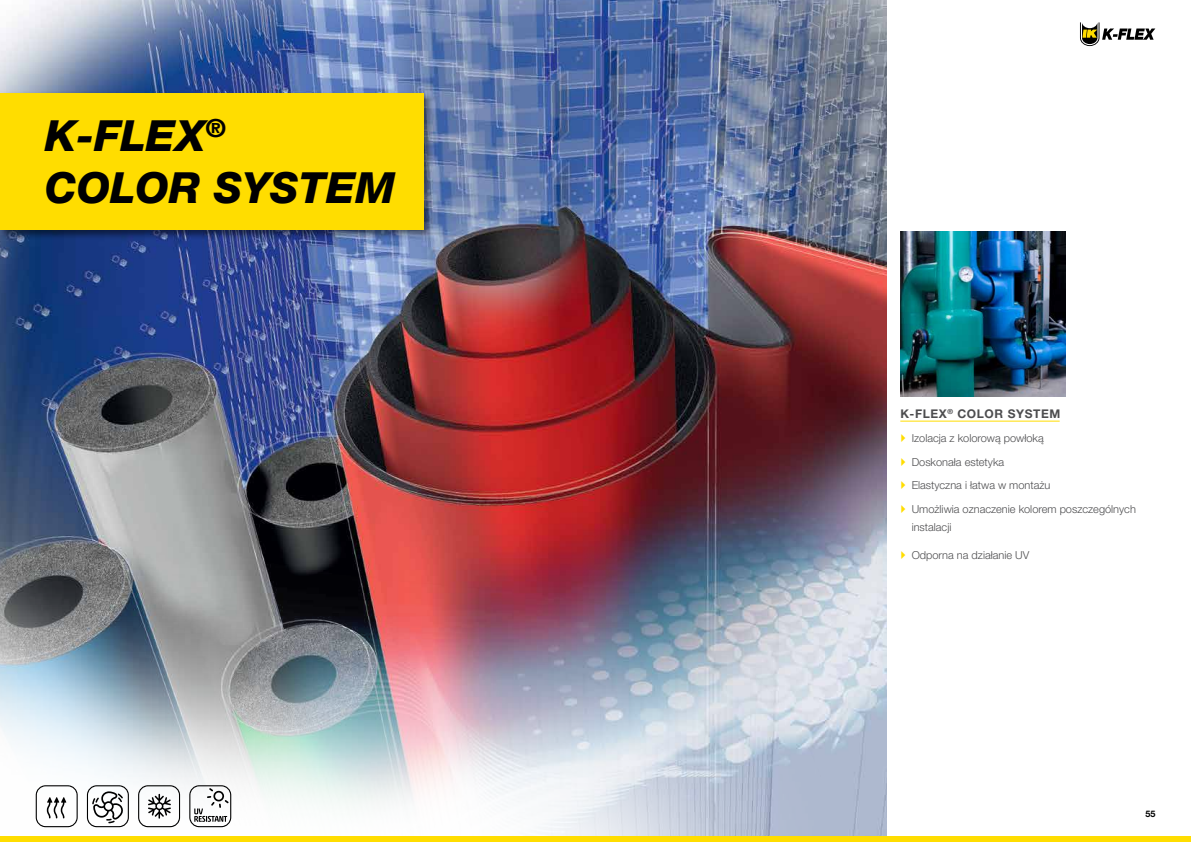
<style>
.page{position:relative;width:1191px;height:842px;background:#fff}
.page>*{position:absolute;margin:0;border:0;box-sizing:border-box;transform-origin:0 0}
.t1{font:italic 800 43px/51.6px "Helvetica Neue LT Pro";color:#000}
.t2{font:700 12px "Helvetica Neue LT Pro";letter-spacing:.05em;color:#4d4d4f}
.t3{font:300 11px/23.4px "Helvetica Neue LT Pro";color:#4d4d4f}
.t4{font:700 9px "Helvetica Neue LT Pro";color:#000}
</style>
<div class="page">
<img style="left:0;top:0;width:886px;height:836px">
<img style="left:0;top:543px;width:821px;height:293px">
<svg style="left:36px;top:785px;width:42px;height:42px"></svg>
<svg style="left:189px;top:785px;width:42px;height:42px"></svg>
<svg style="left:138px;top:785px;width:42px;height:42px"></svg>
<svg style="left:87px;top:785px;width:42px;height:42px"></svg>
<img style="left:900px;top:232px;width:165px;height:164px">
<hr style="left:900px;top:421px;width:159px;height:1px;background:#fd0">
<div style="left:0;top:92px;width:434px;height:148px;background:#000;opacity:.5"></div>
<div style="left:1px;top:94px;width:423px;height:136px;background:#fd0"></div>
<hr style="left:0;top:94px;width:2px;height:136px;background:#fd0">
<div style="left:0;top:836px;width:1191px;height:6px;background:#fd0"></div>
<svg style="left:1080px;top:22px;width:75px;height:24px"></svg>
<h1 class="t1" style="left:45px;top:110px;width:352px">K-FLEX<sup>®<br></sup>COLOR SYSTEM</h1>
<p class="t2" style="left:900px;top:406px;width:161px">K-FLEX<sup>®</sup> COLOR SYSTEM</p>
<p class="t3" style="left:911px;top:427px;width:226px">Izolacja z kolorową powłoką<br>Doskonała estetyka<br>Elastyczna i łatwa w montażu<br>Umożliwia oznaczenie kolorem poszczególnych</p>
<p class="t3" style="left:911px;top:515px;width:41px">instalacji</p>
<p class="t3" style="left:911px;top:544px;width:119px">Odporna na działanie UV</p>
<p class="t4" style="left:1145px;top:808px;width:12px">55</p>
</div>
